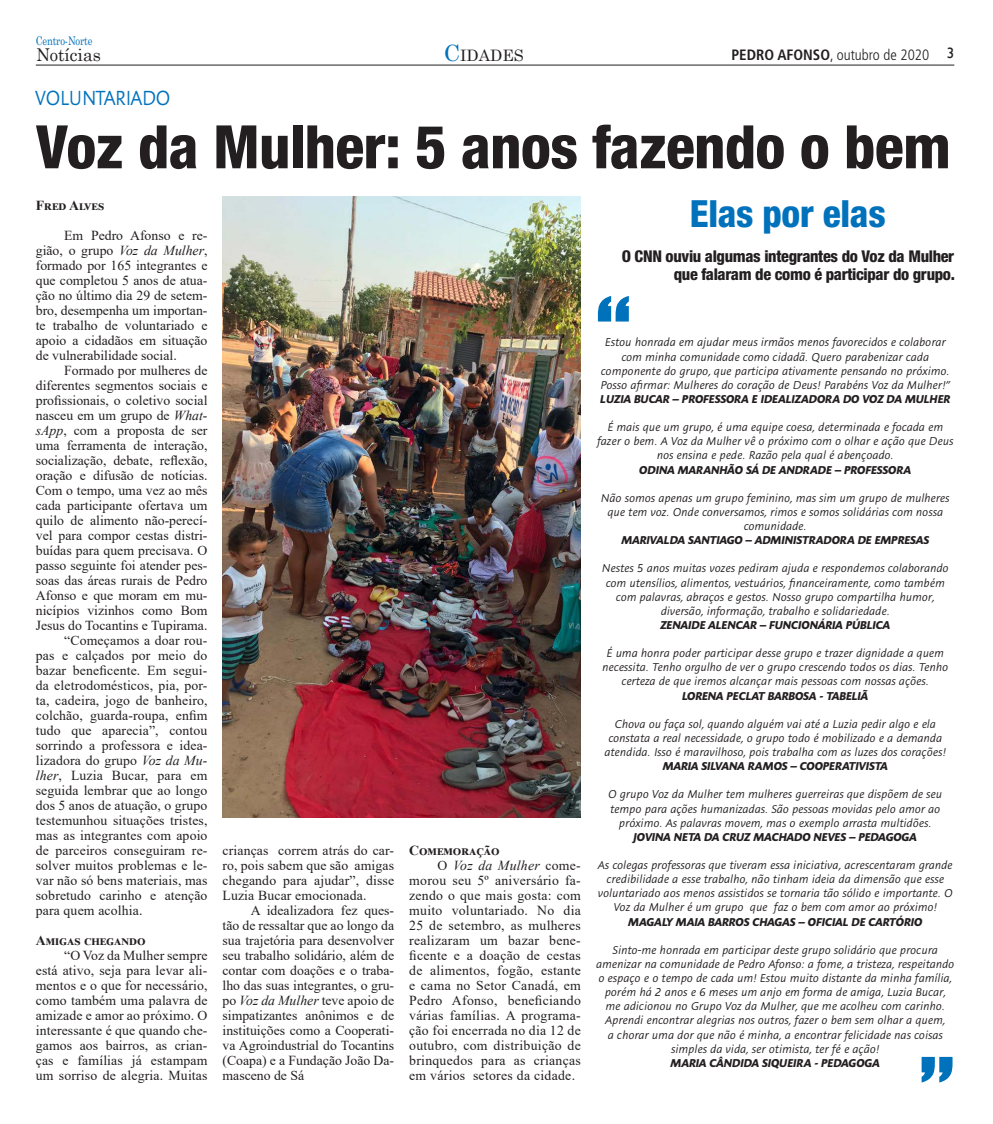
<style>
.page{position:relative;width:993px;height:1124px;background:#fff}
.page>*{position:absolute;margin:0;border:0;box-sizing:border-box;transform-origin:0 0}
.t1{font:100px "Impact";color:#0072bc}
.MANCHETE{font:800 condensed 60px "Helvetica Neue";letter-spacing:-.01em;color:#231f20}
.MANCHETE-2{font:800 condensed 37.5px "Helvetica Neue";letter-spacing:-.01em;color:#0072bc}
.RETRANCA{font:20px "Alinea Sans";color:#0072bc;scale:.9 1}
.t2{font:17.62px "Century Schoolbook";color:#231f20;scale:.94 1}
.MANCHETE-3{font:800 condensed 16.25px/17.5px "Helvetica Neue";letter-spacing:-.02em;color:#231f20;text-align:right}
.t3{font:15.75px "Century Schoolbook";color:#231f20}
.t4{font:300 condensed 15px "Frutiger";color:#231f20}
.t5{font:15px "Gill Sans";color:#231f20}
.Texto{font:13.75px/15px "Times New Roman";letter-spacing:.01em;color:#231f20;text-align:justify}
.INTERTÍTULO{font:700 13.75px "Times New Roman";color:#231f20}
.INTERTÍTULO-2{font:700 13.75px "Times New Roman";letter-spacing:.025em;color:#231f20}
.t6{font:12px "Century Schoolbook";letter-spacing:-.01em;color:#0072bc;scale:.78 1}
.t7{font:italic 11.25px/14.1px "Alinea Sans";color:#231f20;text-align:center}
.t8{font:italic 700 11.25px "Alinea Sans";color:#231f20}
.s1{font-size:22.5px;color:#0072bc}
.s2{font-weight:700}
.s3{font-style:italic}
</style>
<div class="page">
<img style="left:222px;top:197px;width:358px;height:620px">
<hr style="left:36px;top:65px;width:918px;height:1px;background:#231f20">
<p class="t6" style="left:36px;top:30px;width:74px">Centro-Norte</p>
<p class="t2" style="left:36px;top:39px;width:70px">Notícias</p>
<p class="t3" style="left:444px;top:42px;width:81px"><span class="s1">C</span>IDADES</p>
<p class="t4" style="left:731px;top:47px;width:199px"><span class="s2">PEDRO AFONSO</span>, outubro de 2020</p>
<p class="t5" style="left:946px;top:44px;width:9px">3</p>
<p class="RETRANCA" style="left:35px;top:86px;width:151px">VOLUNTARIADO</p>
<p class="MANCHETE" style="left:36px;top:110px;width:916px">Voz da Mulher: 5 anos fazendo o bem</p>
<p class="MANCHETE-2" style="left:689px;top:191px;width:197px">Elas por elas</p>
<p class="MANCHETE-3" style="left:621px;top:248px;width:334px">O CNN ouviu algumas integrantes do Voz da Mulher que falaram de como é participar do grupo.</p>
<p class="INTERTÍTULO-2" style="left:36px;top:195px;width:70px">Fred Alves</p>
<p class="Texto" style="left:36px;top:227px;width:173px;text-indent:28px">Em Pedro Afonso e re&shy;gião, o grupo <span class="s3">Voz da Mulher</span>, formado por 165 integrantes e que completou 5 anos de atua&shy;ção no último dia 29 de setem&shy;bro, desempenha um importan&shy;te trabalho de voluntariado e apoio a cidadãos em situação de vulnerabilidade social.</p>
<p class="Texto" style="left:36px;top:362px;width:173px;text-indent:28px">Formado por mulheres de diferentes segmentos sociais e profissionais, o coletivo social nasceu em um grupo de <span class="s3">What&shy;sApp</span>, com a proposta de ser uma ferramenta de interação, socialização, debate, reflexão, oração e difusão de notícias.<br>Com o tempo, uma vez ao mês cada participante ofertava um quilo de alimento não-perecí&shy;vel para compor cestas distri&shy;buídas para quem precisava. O passo seguinte foi atender pes&shy;soas das áreas rurais de Pedro Afonso e que moram em mu&shy;nicípios vizinhos como Bom Jesus do Tocantins e Tupirama.</p>
<p class="Texto" style="left:36px;top:632px;width:173px;text-indent:28px">“Começamos a doar rou&shy;pas e calçados por meio do bazar beneficente. Em segui&shy;da eletrodomésticos, pia, por&shy;ta, cadeira, jogo de banheiro, colchão, guarda-roupa, enfim tudo que aparecia”, contou sorrindo a professora e idea&shy;lizadora do grupo <span class="s3">Voz da Mu&shy;lher</span>, Luzia Bucar, para em seguida lembrar que ao longo dos 5 anos de atuação, o grupo testemunhou situações tristes, mas as integrantes com apoio de parceiros conseguiram re&shy;solver muitos problemas e le&shy;var não só bens materiais, mas sobretudo carinho e atenção para quem acolhia.</p>
<p class="INTERTÍTULO" style="left:36px;top:930px;width:111px">Amigas chegando</p>
<p class="Texto" style="left:36px;top:947px;width:173px;text-indent:28px">“O Voz da Mulher sempre está ativo, seja para levar ali&shy;mentos e o que for necessário, como também uma palavra de amizade e amor ao próximo. O interessante é que quando che&shy;gamos aos bairros, as crian&shy;ças e famílias já estampam um sorriso de alegria. Muitas</p>
<p class="t1" style="left:596px;top:258px;width:36px">“</p>
<p class="t7" style="left:600px;top:335px;width:351px">Estou honrada em ajudar meus irmãos menos favorecidos e colaborar com minha comunidade como cidadã. Quero parabenizar cada componente do grupo, que participa ativamente pensando no próximo.<br>Posso afirmar: Mulheres do coração de Deus! Parabéns Voz da Mulher!”</p>
<p class="t8" style="left:600px;top:392px;width:351px">LUZIA BUCAR – PROFESSORA E IDEALIZADORA DO VOZ DA MULHER</p>
<p class="t7" style="left:597px;top:420px;width:357px">É mais que um grupo, é uma equipe coesa, determinada e focada em fazer o bem. A Voz da Mulher vê o próximo com o olhar e ação que Deus nos ensina e pede. Razão pela qual é abençoado.</p>
<p class="t8" style="left:639px;top:463px;width:273px">ODINA MARANHÃO SÁ DE ANDRADE – PROFESSORA</p>
<p class="t7" style="left:600px;top:491px;width:350px">Não somos apenas um grupo feminino, mas sim um grupo de mulheres que tem voz. Onde conversamos, rimos e somos solidárias com nossa comunidade.</p>
<p class="t8" style="left:621px;top:533px;width:309px">MARIVALDA SANTIAGO – ADMINISTRADORA DE EMPRESAS</p>
<p class="t7" style="left:601px;top:561px;width:348px">Nestes 5 anos muitas vozes pediram ajuda e respondemos colaborando com utensílios, alimentos, vestuários, financeiramente, como também com palavras, abraços e gestos. Nosso grupo compartilha humor, diversão, informação, trabalho e solidariedade.</p>
<p class="t8" style="left:660px;top:618px;width:231px">ZENAIDE ALENCAR – FUNCIONÁRIA PÚBLICA</p>
<p class="t7" style="left:602px;top:646px;width:347px">É uma honra poder participar desse grupo e trazer dignidade a quem necessita. Tenho orgulho de ver o grupo crescendo todos os dias. Tenho certeza de que iremos alcançar mais pessoas com nossas ações.</p>
<p class="t8" style="left:682px;top:689px;width:187px">LORENA PECLAT BARBOSA - TABELIÃ</p>
<p class="t7" style="left:604px;top:717px;width:343px">Chova ou faça sol, quando alguém vai até a Luzia pedir algo e ela constata a real necessidade, o grupo todo é mobilizado e a demanda atendida. Isso é maravilhoso, pois trabalha com as luzes dos corações!</p>
<p class="t8" style="left:662px;top:759px;width:226px">MARIA SILVANA RAMOS – COOPERATIVISTA</p>
<p class="t7" style="left:608px;top:787px;width:335px">O grupo Voz da Mulher tem mulheres guerreiras que dispõem de seu tempo para ações humanizadas. São pessoas movidas pelo amor ao próximo. As palavras movem, mas o exemplo arrasta multidões.</p>
<p class="t8" style="left:633px;top:830px;width:285px">JOVINA NETA DA CRUZ MACHADO NEVES – PEDAGOGA</p>
<p class="t7" style="left:597px;top:858px;width:356px">As colegas professoras que tiveram essa iniciativa, acrescentaram grande credibilidade a esse trabalho, não tinham ideia da dimensão que esse voluntariado aos menos assistidos se tornaria tão sólido e importante. O Voz da Mulher é um grupo que faz o bem com amor ao próximo!</p>
<p class="t8" style="left:628px;top:915px;width:295px">MAGALY MAIA BARROS CHAGAS – OFICIAL DE CARTÓRIO</p>
<p class="t7" style="left:596px;top:943px;width:359px">Sinto-me honrada em participar deste grupo solidário que procura amenizar na comunidade de Pedro Afonso: a fome, a tristeza, respeitando o espaço e o tempo de cada um! Estou muito distante da minha família, porém há 2 anos e 6 meses um anjo em forma de amiga, Luzia Bucar, me adicionou no Grupo Voz da Mulher, que me acolheu com carinho.<br>Aprendi encontrar alegrias nos outros, fazer o bem sem olhar a quem,<br>a chorar uma dor que não é minha, a encontrar felicidade nas coisas simples da vida, ser otimista, ter fé e ação!</p>
<p class="t8" style="left:670px;top:1056px;width:211px">MARIA CÂNDIDA SIQUEIRA - PEDAGOGA</p>
<p class="INTERTÍTULO" style="left:409px;top:840px;width:92px">Comemoração</p>
<p class="Texto" style="left:409px;top:857px;width:173px;text-indent:28px">O <span class="s3">Voz da Mulher</span> come&shy;morou seu 5º aniversário fa&shy;zendo o que mais gosta: com muito voluntariado. No dia 25 de setembro, as mulheres realizaram um bazar bene&shy;ficente e a doação de cestas de alimentos, fogão, estante e cama no Setor Canadá, em Pedro Afonso, beneficiando várias famílias. A programa&shy;ção foi encerrada no dia 12 de outubro, com distribuição de brinquedos para as crianças em vários setores da cidade.</p>
<p class="Texto" style="left:222px;top:842px;width:173px">crianças correm atrás do car&shy;ro, pois sabem que são amigas chegando para ajudar”, disse Luzia Bucar emocionada.</p>
<p class="Texto" style="left:222px;top:902px;width:173px;text-indent:28px">A idealizadora fez ques&shy;tão de ressaltar que ao longo da sua trajetória para desenvolver seu trabalho solidário, além de contar com doações e o traba&shy;lho das suas integrantes, o gru&shy;po <span class="s3">Voz da Mulher</span> teve apoio de simpatizantes anônimos e de instituições como a Cooperati&shy;va Agroindustrial do Tocantins (Coapa) e a Fundação João Da&shy;masceno de Sá</p>
<p class="t1" style="left:919px;top:1019px;width:36px">”</p>
</div>
